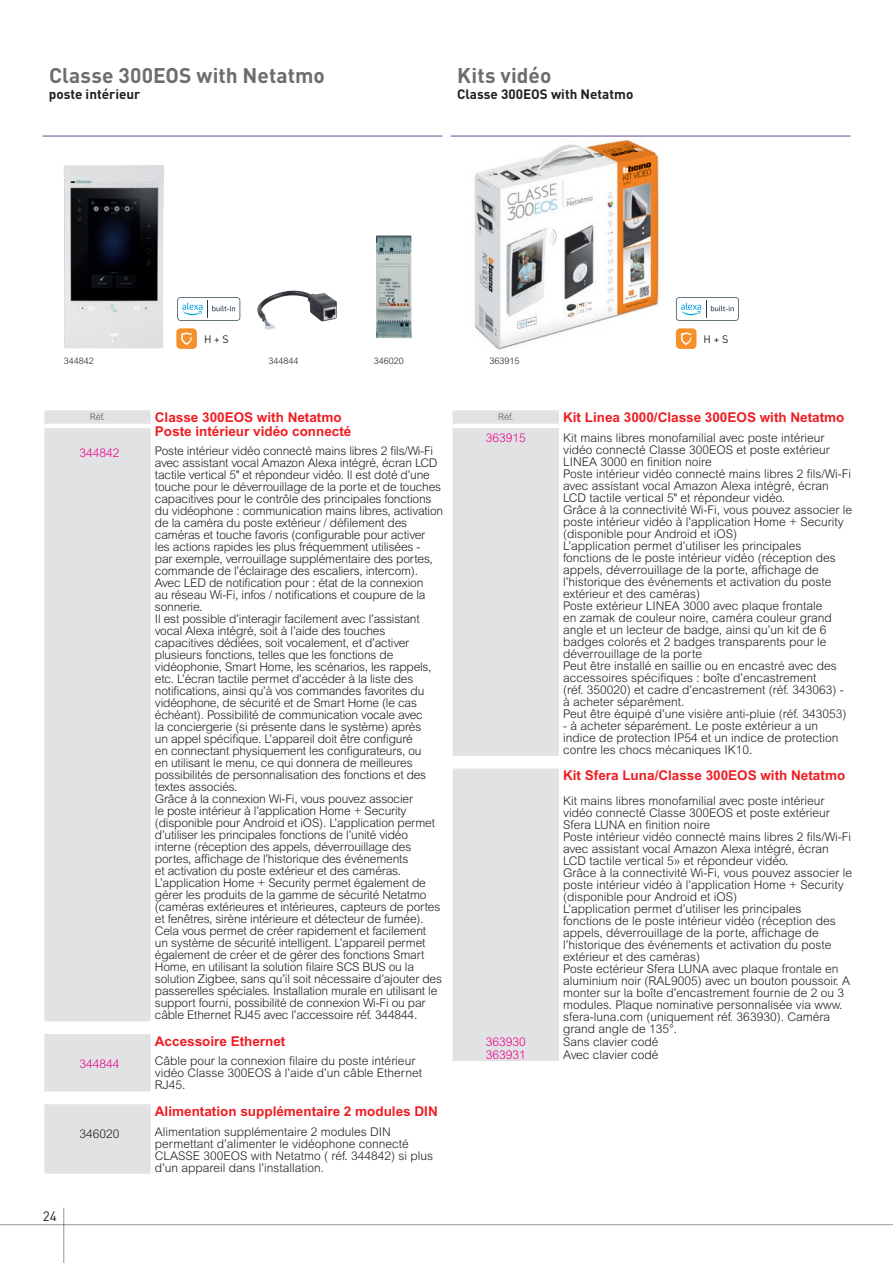
<style>
.page{position:relative;width:893px;height:1263px;background:#fff}
.page>*{position:absolute;margin:0;border:0;box-sizing:border-box;transform-origin:0 0}
.t1{font:700 21px "DIN Pro";letter-spacing:.005em;color:#6c6d70}
.t2{font:700 13.5px/13.5px "Arial MT Std";color:#ee1d23}
.t3{font:700 13.5px "DIN Pro";color:#231f20}
.t4{font:13.5px "DIN Pro";color:#231f20}
.t5{font:300 12px/12px "Arial MT Std";letter-spacing:-.015em;color:#231f20}
.t6{font:300 12px "Arial MT Std";color:#ed028c}
.t7{font:10.8px "DIN Pro";color:#231f20}
.t8{font:300 9px "Arial MT Std";color:#231f20}
.t9{font:300 9px "Arial MT Std";color:#57585a}
</style>
<div class="page">
<hr style="left:0;top:1224px;width:893px;height:1px;background:#939598">
<hr style="left:63px;top:1208px;width:1px;height:55px;background:#939598">
<img style="left:474px;top:139px;width:185px;height:211px">
<img style="left:257px;top:290px;width:80px;height:40px">
<img style="left:376px;top:236px;width:35px;height:102px">
<svg style="left:676px;top:328px;width:20px;height:21px"></svg>
<svg style="left:676px;top:297px;width:63px;height:24px"></svg>
<img style="left:64px;top:165px;width:100px;height:183px">
<svg style="left:176px;top:328px;width:21px;height:21px"></svg>
<svg style="left:177px;top:297px;width:63px;height:24px"></svg>
<hr style="left:43px;top:135px;width:399px;height:2px;background:#9589b4">
<hr style="left:451px;top:135px;width:399px;height:2px;background:#9589b4">
<div style="left:44px;top:410px;width:107px;height:611px;background:#e1e2e4"></div>
<hr style="left:44px;top:424px;width:107px;height:4px;background:#fff">
<div style="left:44px;top:1034px;width:107px;height:57px;background:#e1e2e4"></div>
<div style="left:44px;top:1104px;width:107px;height:70px;background:#e1e2e4"></div>
<div style="left:453px;top:410px;width:106px;height:346px;background:#e1e2e4"></div>
<hr style="left:453px;top:424px;width:106px;height:4px;background:#fff">
<div style="left:453px;top:768px;width:106px;height:293px;background:#e1e2e4"></div>
<h1 class="t1" style="left:49px;top:61px;width:277px">Classe 300EOS with Netatmo</h1>
<p class="t3" style="left:49px;top:85px;width:93px">poste intérieur</p>
<h1 class="t1" style="left:457px;top:61px;width:96px">Kits vidéo</h1>
<p class="t3" style="left:457px;top:85px;width:178px">Classe 300EOS with Netatmo</p>
<p class="t8" style="left:64px;top:356px;width:32px">344842</p>
<p class="t7" style="left:204px;top:330px;width:26px">H + S</p>
<p class="t8" style="left:269px;top:356px;width:32px">344844</p>
<p class="t8" style="left:374px;top:356px;width:32px">346020</p>
<p class="t8" style="left:489px;top:356px;width:32px">363915</p>
<p class="t7" style="left:704px;top:330px;width:26px">H + S</p>
<p class="t4" style="left:43px;top:1205px;width:16px">24</p>
<p class="t9" style="left:90px;top:412px;width:17px">Réf.</p>
<p class="t2" style="left:155px;top:411px;width:198px">Classe 300EOS with Netatmo<br>Poste intérieur vidéo connecté</p>
<p class="t6" style="left:80px;top:446px;width:42px">344842</p>
<p class="t5" style="left:155px;top:445px;width:290px">Poste intérieur vidéo connecté mains libres 2 fils/Wi-Fi avec assistant vocal Amazon Alexa intégré, écran LCD tactile vertical 5" et répondeur vidéo. Il est doté d’une touche pour le déverrouillage de la porte et de touches capacitives pour le contrôle des principales fonctions du vidéophone : communication mains libres, activation de la caméra du poste extérieur / défilement des caméras et touche favoris (configurable pour activer<br>les actions rapides les plus fréquemment utilisées -<br>par exemple, verrouillage supplémentaire des portes, commande de l’éclairage des escaliers, intercom).<br>Avec LED de notification pour : état de la connexion<br>au réseau Wi-Fi, infos / notifications et coupure de la sonnerie.<br>Il est possible d’interagir facilement avec l’assistant vocal Alexa intégré, soit à l’aide des touches capacitives dédiées, soit vocalement, et d’activer plusieurs fonctions, telles que les fonctions de vidéophonie, Smart Home, les scénarios, les rappels, etc. L’écran tactile permet d’accéder à la liste des notifications, ainsi qu’à vos commandes favorites du vidéophone, de sécurité et de Smart Home (le cas échéant). Possibilité de communication vocale avec<br>la conciergerie (si présente dans le système) après<br>un appel spécifique. L’appareil doit être configuré<br>en connectant physiquement les configurateurs, ou<br>en utilisant le menu, ce qui donnera de meilleures possibilités de personnalisation des fonctions et des textes associés.<br>Grâce à la connexion Wi-Fi, vous pouvez associer<br>le poste intérieur à l’application Home + Security (disponible pour Android et iOS). L’application permet d’utiliser les principales fonctions de l’unité vidéo interne (réception des appels, déverrouillage des portes, affichage de l’historique des événements<br>et activation du poste extérieur et des caméras.<br>L’application Home + Security permet également de gérer les produits de la gamme de sécurité Netatmo (caméras extérieures et intérieures, capteurs de portes et fenêtres, sirène intérieure et détecteur de fumée).<br>Cela vous permet de créer rapidement et facilement<br>un système de sécurité intelligent. L’appareil permet également de créer et de gérer des fonctions Smart Home, en utilisant la solution filaire SCS BUS ou la solution Zigbee, sans qu’il soit nécessaire d’ajouter des passerelles spéciales. Installation murale en utilisant le support fourni, possibilité de connexion Wi-Fi ou par câble Ethernet RJ45 avec l’accessoire réf. 344844.</p>
<p class="t2" style="left:155px;top:1034px;width:132px">Accessoire Ethernet</p>
<p class="t6" style="left:80px;top:1056px;width:42px">344844</p>
<p class="t5" style="left:155px;top:1055px;width:269px">Câble pour la connexion filaire du poste intérieur vidéo Classe 300EOS à l’aide d’un câble Ethernet<br>RJ45.</p>
<p class="t2" style="left:155px;top:1104px;width:284px">Alimentation supplémentaire 2 modules DIN</p>
<p class="t5" style="left:80px;top:1127px;width:42px">346020</p>
<p class="t5" style="left:155px;top:1125px;width:280px">Alimentation supplémentaire 2 modules DIN permettant d’alimenter le vidéophone connecté CLASSE 300EOS with Netatmo ( réf. 344842) si plus d’un appareil dans l’installation.</p>
<p class="t9" style="left:498px;top:412px;width:17px">Réf.</p>
<p class="t2" style="left:563px;top:411px;width:283px">Kit Linea 3000/Classe 300EOS with Netatmo</p>
<p class="t6" style="left:486px;top:431px;width:42px">363915</p>
<p class="t5" style="left:563px;top:431px;width:290px">Kit mains libres monofamilial avec poste intérieur vidéo connecté Classe 300EOS et poste extérieur LINEA 3000 en finition noire<br>Poste intérieur vidéo connecté mains libres 2 fils/Wi-Fi avec assistant vocal Amazon Alexa intégré, écran LCD tactile vertical 5" et répondeur vidéo.<br>Grâce à la connectivité Wi-Fi, vous pouvez associer le poste intérieur vidéo à l’application Home + Security (disponible pour Android et iOS)<br>L’application permet d’utiliser les principales fonctions de le poste intérieur vidéo (réception des appels, déverrouillage de la porte, affichage de l’historique des événements et activation du poste extérieur et des caméras)<br>Poste extérieur LINEA 3000 avec plaque frontale<br>en zamak de couleur noire, caméra couleur grand angle et un lecteur de badge, ainsi qu’un kit de 6 badges colorés et 2 badges transparents pour le déverrouillage de la porte<br>Peut être installé en saillie ou en encastré avec des accessoires spécifiques : boîte d’encastrement<br>(réf. 350020) et cadre d’encastrement (réf. 343063) - à acheter séparément.<br>Peut être équipé d’une visière anti-pluie (réf. 343053)</p>
<p class="t5" style="left:563px;top:719px;width:277px">- à acheter séparément. Le poste extérieur a un indice de protection IP54 et un indice de protection contre les chocs mécaniques IK10.</p>
<p class="t2" style="left:563px;top:769px;width:284px">Kit Sfera Luna/Classe 300EOS with Netatmo</p>
<p class="t5" style="left:563px;top:795px;width:290px">Kit mains libres monofamilial avec poste intérieur vidéo connecté Classe 300EOS et poste extérieur Sfera LUNA en finition noire<br>Poste intérieur vidéo connecté mains libres 2 fils/Wi-Fi avec assistant vocal Amazon Alexa intégré, écran LCD tactile vertical 5» et répondeur vidéo.<br>Grâce à la connectivité Wi-Fi, vous pouvez associer le poste intérieur vidéo à l’application Home + Security (disponible pour Android et iOS)<br>L’application permet d’utiliser les principales fonctions de le poste intérieur vidéo (réception des appels, déverrouillage de la porte, affichage de l’historique des événements et activation du poste extérieur et des caméras)<br>Poste ectérieur Sfera LUNA avec plaque frontale en aluminium noir (RAL9005) avec un bouton poussoir. A monter sur la boîte d’encastrement fournie de 2 ou 3 modules. Plaque nominative personnalisée via www. sfera-luna.com (uniquement réf. 363930). Caméra grand angle de 135°.</p>
<p class="t6" style="left:486px;top:1035px;width:42px">363930</p>
<p class="t5" style="left:563px;top:1036px;width:97px">Sans clavier codé</p>
<p class="t6" style="left:486px;top:1048px;width:42px">363931</p>
<p class="t5" style="left:563px;top:1048px;width:97px">Avec clavier codé</p>
</div>
